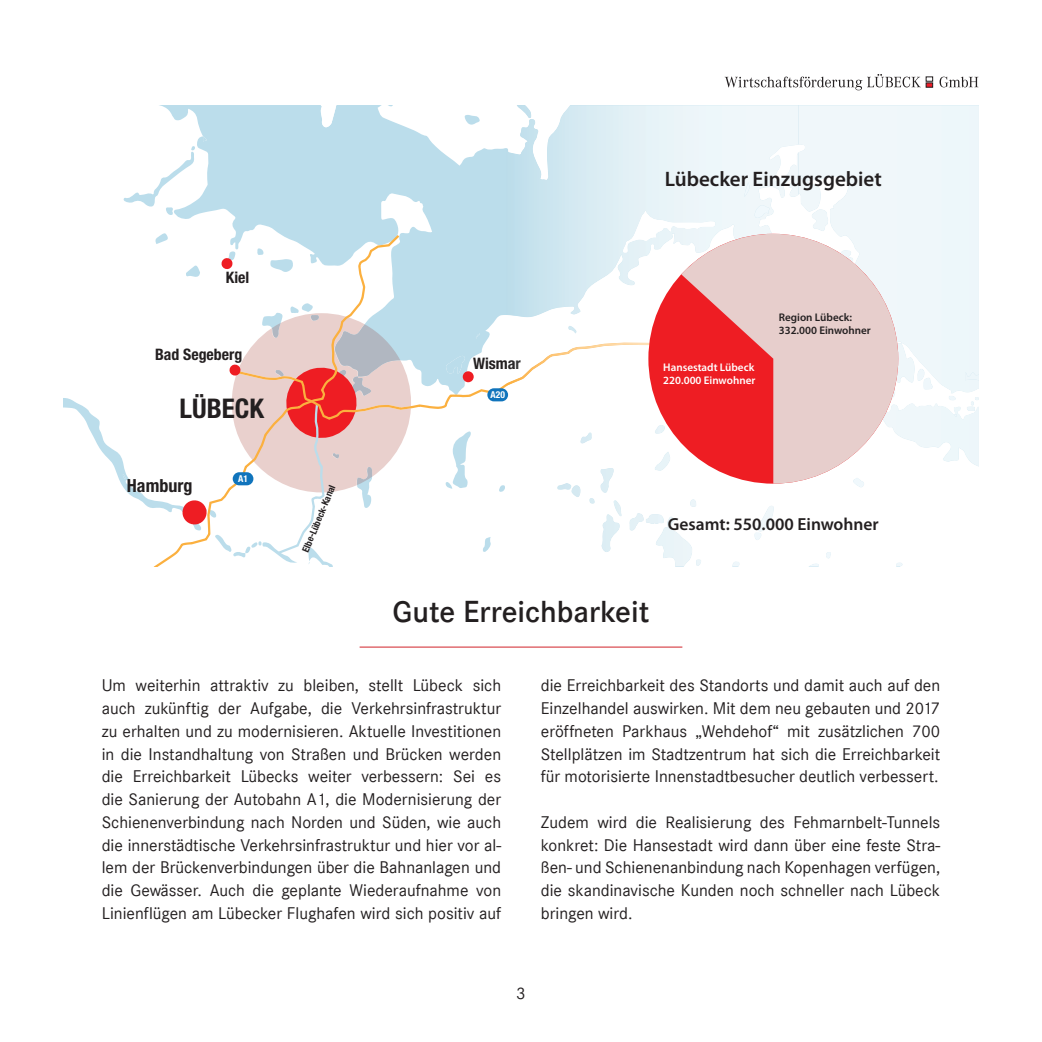
<style>
.page{position:relative;width:1042px;height:1042px;background:#fff}
.page>*{position:absolute;margin:0;border:0;box-sizing:border-box;transform-origin:0 0}
.t1{font:700 31.5px "Corporate S";color:#231f20}
.t2{font:700 condensed 27.12px "Helvetica Neue";color:#231f20}
.t3{font:600 21px "Myriad Pro";color:#231f20}
.t4{font:700 condensed 18.03px "Helvetica Neue";color:#231f20}
.t5{font:17.5px/22.8px "Corporate S";color:#231f20;text-align:justify}
.t6{font:600 17.5px "Myriad Pro";color:#231f20}
.t7{font:700 condensed 15.75px "Helvetica Neue";color:#231f20}
.t8{font:600 11.03px/13.3px "Myriad Pro";color:#fff}
.t9{font:600 11.03px/13.3px "Myriad Pro";color:#231f20}
.t10{font:700 condensed 9.45px "Helvetica Neue";color:#231f20}
.t11{font:700 condensed 9.45px "Helvetica Neue";color:#fff}
.s1{color:#1d0f11}
.s2{color:#2a2829}
.s3{color:#373738}
</style>
<div class="page">
<svg style="left:190px;top:105px;width:789px;height:220px;fill:#bbddeb"></svg>
<svg style="left:63px;top:105px;width:127px;height:403px"></svg>
<svg style="left:464px;top:115px;width:16px;height:11px"></svg>
<svg style="left:155px;top:233px;width:13px;height:2px"></svg>
<svg style="left:123px;top:146px;width:72px;height:69px"></svg>
<svg style="left:314px;top:105px;width:56px;height:22px"></svg>
<svg style="left:203px;top:136px;width:4px;height:5px"></svg>
<svg style="left:151px;top:235px;width:248px;height:332px"></svg>
<img style="left:669px;top:105px;width:120px;height:129px">
<img style="left:507px;top:105px;width:162px;height:198px">
<img style="left:517px;top:105px;width:14px;height:13px">
<svg style="left:754px;top:506px;width:20px;height:34px"></svg>
<svg style="left:732px;top:561px;width:7px;height:6px"></svg>
<img style="left:622px;top:217px;width:82px;height:36px">
<img style="left:656px;top:221px;width:59px;height:14px">
<img style="left:769px;top:145px;width:29px;height:8px">
<img style="left:769px;top:153px;width:29px;height:28px">
<img style="left:754px;top:205px;width:15px;height:13px">
<img style="left:744px;top:182px;width:5px;height:15px">
<img style="left:798px;top:105px;width:61px;height:129px">
<img style="left:811px;top:209px;width:17px;height:22px">
<svg style="left:809px;top:563px;width:10px;height:4px"></svg>
<svg style="left:856px;top:484px;width:8px;height:3px"></svg>
<svg style="left:896px;top:562px;width:7px;height:5px"></svg>
<svg style="left:826px;top:552px;width:5px;height:6px"></svg>
<svg style="left:798px;top:145px;width:7px;height:8px"></svg>
<svg style="left:800px;top:175px;width:8px;height:6px"></svg>
<svg style="left:898px;top:325px;width:81px;height:142px"></svg>
<svg style="left:156px;top:303px;width:545px;height:264px"></svg>
<hr style="left:360px;top:646px;width:322px;height:1px;background:#d1232a">
<svg style="left:939px;top:77px;width:39px;height:10px"></svg>
<svg style="left:725px;top:74px;width:208px;height:16px"></svg>
<div style="left:648px;top:234px;width:250px;height:250px;background:#ee1d23;border-radius:50%"></div>
<svg style="left:681px;top:234px;width:217px;height:250px;fill:#e7cecc"></svg>
<p class="t7" style="left:226px;top:264px;width:25px">Kiel</p>
<p class="t7" style="left:155px;top:341px;width:89px">Bad Segeber<span class="s1">g</span></p>
<h2 class="t2" style="left:180px;top:386px;width:86px">LÜBECK</h2>
<p class="t4" style="left:127px;top:471px;width:67px">Hamburg</p>
<p class="t11" style="left:238px;top:471px;width:11px">A1</p>
<p class="t10" style="left:298px;top:549px;width:73px;rotate:-68deg">Elbe-Lübeck-Kanal</p>
<p class="t3" style="left:665px;top:165px;width:218px">Lübecker Einzugsgebiet</p>
<p class="t7" style="left:473px;top:351px;width:49px">Wism<span class="s2">a</span><span class="s3">r</span></p>
<p class="t11" style="left:490px;top:387px;width:16px">A20</p>
<p class="t8" style="left:663px;top:360px;width:94px">Hansestadt Lübeck<br>220.000 Einwohner</p>
<p class="t9" style="left:779px;top:310px;width:94px">Region Lübeck:<br>332.000 Einwohner</p>
<p class="t6" style="left:668px;top:513px;width:212px">Gesamt: 550.000 Einwohner</p>
<h1 class="t1" style="left:393px;top:593px;width:258px">Gute Erreichbarkeit</h1>
<p class="t5" style="left:102px;top:674px;width:401px">Um weiterhin attraktiv zu bleiben, stellt Lübeck sich auch zukünftig der Aufgabe, die Verkehrsinfrastruktur zu erhalten und zu modernisieren. Aktuelle Investitionen in die Instandhaltung von Straßen und Brücken werden die Erreichbarkeit Lübecks weiter verbessern: Sei es die Sanierung der Autobahn A1, die Modernisierung der Schienenverbindung nach Norden und Süden, wie auch die innerstädtische Verkehrsinfrastruktur und hier vor al&shy;lem der Brückenverbindungen über die Bahnanlagen und die Gewässer. Auch die geplante Wiederaufnahme von Linienflügen am Lübecker Flughafen wird sich positiv auf</p>
<p class="t5" style="left:541px;top:674px;width:401px">die Erreichbarkeit des Standorts und damit auch auf den Einzelhandel auswirken. Mit dem neu gebauten und 2017 eröffneten Parkhaus „Wehdehof“ mit zusätzlichen 700<br>Stellplätzen im Stadtzentrum hat sich die Erreichbarkeit für motorisierte Innenstadtbesucher deutlich verbessert.</p>
<p class="t5" style="left:541px;top:811px;width:401px">Zudem wird die Realisierung des Fehmarnbelt-Tunnels konkret: Die Hansestadt wird dann über eine feste Stra&shy;ßen- und Schienenanbindung nach Kopenhagen verfügen, die skandinavische Kunden noch schneller nach Lübeck bringen wird.</p>
<p class="t5" style="left:516px;top:982px;width:11px">3</p>
</div>
